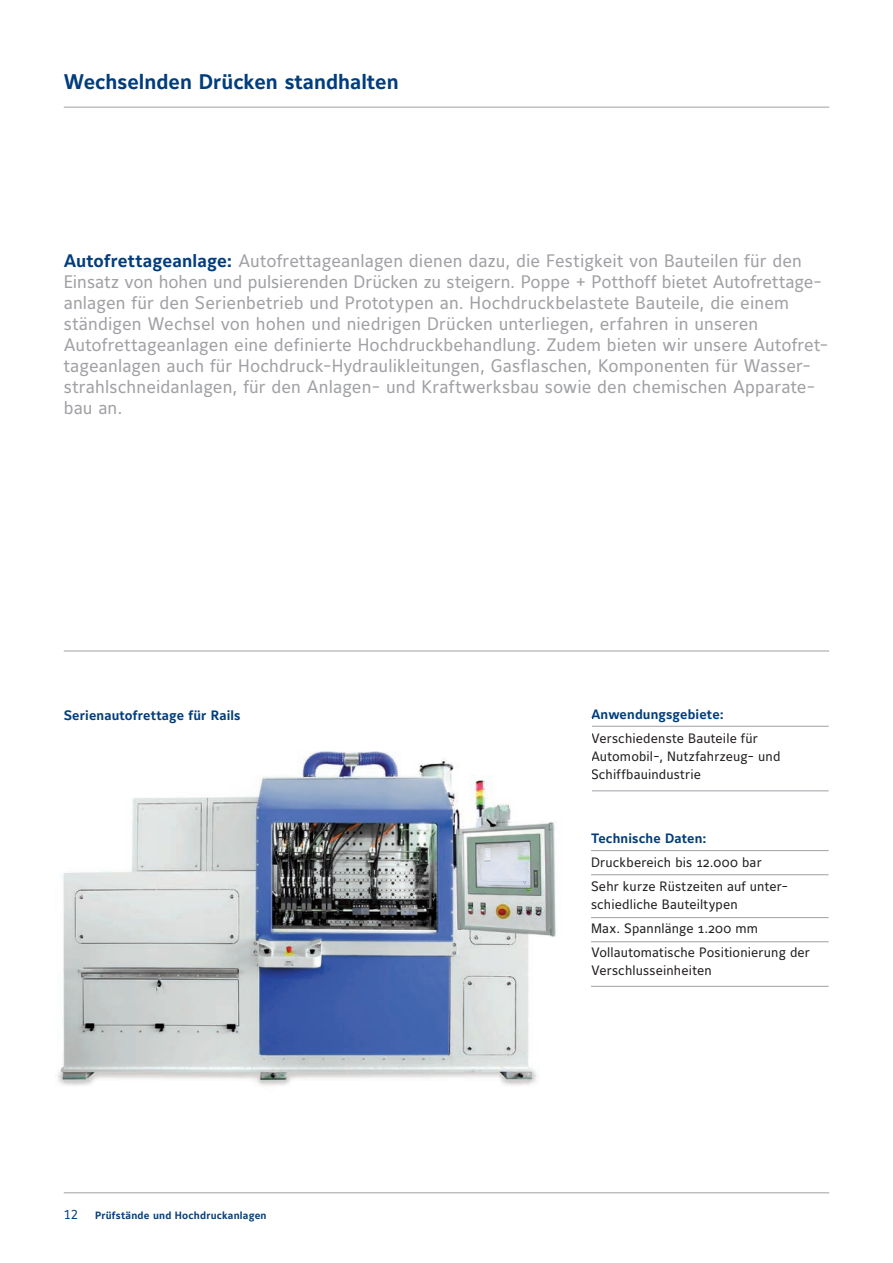
<style>
.page{position:relative;width:893px;height:1263px;background:#fff}
.page>*{position:absolute;margin:0;border:0;box-sizing:border-box;transform-origin:0 0}
.t1{font:700 21px "Maurea";color:#013d7d}
.t2{font:18px/21px "Maurea";letter-spacing:.005em;color:#a0a1a5}
.t3{font:13.5px/24px "Maurea";letter-spacing:.01em;color:#231f20}
.t4{font:700 13.5px "Maurea";letter-spacing:.01em;color:#013d7d}
.t5{font:12.75px "Maurea Regular Caps Tf";color:#013d7d}
.t6{font:700 10.5px "Maurea";letter-spacing:.02em;color:#013d7d}
.s1{font-weight:700;color:#013d7d}
</style>
<div class="page">
<hr style="left:64px;top:107px;width:765px;height:1px;background:#a0a1a5">
<hr style="left:64px;top:1192px;width:765px;height:1px;background:#a0a1a5">
<hr style="left:591px;top:726px;width:238px;height:1px;background:#a0a1a5">
<hr style="left:591px;top:790px;width:238px;height:1px;background:#a0a1a5">
<img style="left:55px;top:726px;width:537px;height:360px">
<hr style="left:591px;top:850px;width:238px;height:1px;background:#a0a1a5">
<hr style="left:591px;top:874px;width:238px;height:1px;background:#a0a1a5">
<hr style="left:591px;top:917px;width:238px;height:1px;background:#a0a1a5">
<hr style="left:591px;top:941px;width:238px;height:1px;background:#a0a1a5">
<hr style="left:591px;top:986px;width:238px;height:1px;background:#a0a1a5">
<hr style="left:64px;top:651px;width:765px;height:1px;background:#a0a1a5">
<p class="t1" style="left:64px;top:70px;width:337px">Wechselnden Drücken standhalten</p>
<p class="t2" style="left:64px;top:252px;width:766px"><span class="s1">Autofrettageanlage:</span> Autofrettageanlagen dienen dazu, die Festigkeit von Bauteilen für den Einsatz von hohen und pulsierenden Drücken zu steigern. Poppe + Potthoff bietet Autofrettage&shy;anlagen für den Serienbetrieb und Prototypen an. Hochdruckbelastete Bauteile, die einem ständigen Wechsel von hohen und niedrigen Drücken unterliegen, erfahren in unseren Autofrettageanlagen eine definierte Hochdruckbehandlung. Zudem bieten wir unsere Autofret&shy;tageanlagen auch für Hochdruck-Hydraulikleitungen, Gasflaschen, Komponenten für Wasser&shy;strahlschneidanlagen, für den Anlagen- und Kraftwerksbau sowie den chemischen Apparate&shy;bau an.</p>
<p class="t4" style="left:64px;top:708px;width:178px">Serienautofrettage für Rails</p>
<p class="t5" style="left:64px;top:1207px;width:16px">12</p>
<p class="t6" style="left:95px;top:1209px;width:173px">Prüfstände und Hochdruckanlagen</p>
<p class="t4" style="left:591px;top:706px;width:134px">Anwendungsgebiete:</p>
<p class="t3" style="left:591px;top:730px;width:191px;line-height:18px">Verschiedenste Bauteile für<br>Automobil-, Nutzfahrzeug- und<br>Schiffbauindustrie</p>
<p class="t4" style="left:591px;top:831px;width:117px">Technische Daten:</p>
<p class="t3" style="left:591px;top:851px;width:199px">Druckbereich bis 12.000 bar<br>Sehr kurze Rüstzeiten auf unter-</p>
<p class="t3" style="left:591px;top:893px;width:220px">schiedliche Bauteiltypen<br>Max. Spannlänge 1.200 mm<br>Vollautomatische Positionierung der</p>
<p class="t3" style="left:591px;top:959px;width:122px">Verschlusseinheiten</p>
</div>
